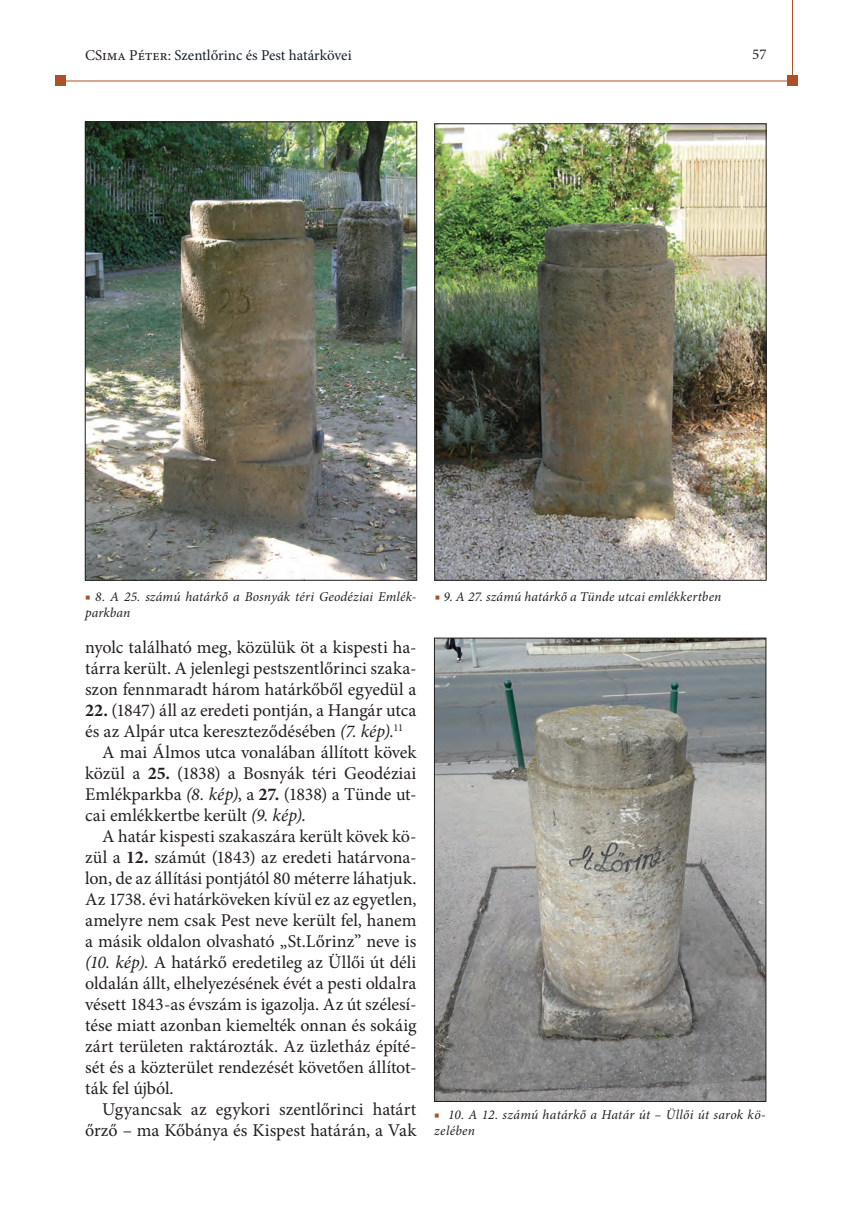
<style>
.page{position:relative;width:851px;height:1212px;background:#fff}
.page>*{position:absolute;margin:0;border:0;box-sizing:border-box;transform-origin:0 0}
.t1{font:18px/21px "Minion Pro";letter-spacing:-.005em;color:#231f20;text-align:justify}
.t2{font:15px "Minion Pro";letter-spacing:-.005em;color:#161f2a}
.t3{font:15px "Minion Pro";color:#231f20}
.t4{font:italic 13.5px/16.5px "Minion Pro";letter-spacing:.015em;color:#231f20}
.s1{color:#231f20}
.s2{color:#ae4f25}
.s3{font-weight:700}
.s4{font-style:italic}
</style>
<div class="page">
<hr style="left:59px;top:81px;width:733px;height:1px;background:#ae4f25">
<hr style="left:792px;top:0;width:1px;height:86px;background:#ae4f25">
<div style="left:55px;top:75px;width:11px;height:11px;background:#ae4f25"></div>
<div style="left:787px;top:75px;width:10px;height:11px;background:#ae4f25"></div>
<img style="left:87px;top:124px;width:328px;height:454px">
<div style="left:85px;top:122px;width:332px;height:458px;border:1px solid #231f20"></div>
<img style="left:436px;top:126px;width:328px;height:452px">
<div style="left:434px;top:124px;width:332px;height:456px;border:1px solid #231f20"></div>
<img style="left:436px;top:640px;width:328px;height:460px">
<div style="left:434px;top:638px;width:332px;height:464px;border:1px solid #231f20"></div>
<p class="t2" style="left:85px;top:45px;width:268px"><span class="s1">CSima Péter:</span> Szentlőrinc és Pest határkövei</p>
<p class="t3" style="left:752px;top:45px;width:16px">57</p>
<p class="t4" style="left:85px;top:588px;width:333px"><span class="s2">■</span> 8. A 25. számú határkő a Bosnyák téri Geodéziai Emlék&shy;parkban</p>
<p class="t4" style="left:435px;top:588px;width:288px"><span class="s2">■</span> 9. A 27. számú határkő a Tünde utcai emlékkertben</p>
<p class="t1" style="left:85px;top:636px;width:333px">nyolc található meg, közülük öt a kispesti ha&shy;tárra került. A jelenlegi pestszentlőrinci szaka&shy;szon fennmaradt három határkőből egyedül a</p>
<p class="t1" style="left:85px;top:699px;width:333px"><span class="s3">22.</span> (1847) áll az eredeti pontján, a Hangár utca</p>
<p class="t1" style="left:85px;top:720px;width:319px">és az Alpár utca kereszteződésében <span class="s4">(7. kép).</span><sup>11</sup></p>
<p class="t1" style="left:102px;top:741px;width:316px">A mai Álmos utca vonalában állított kövek</p>
<p class="t1" style="left:85px;top:762px;width:333px">közül a <span class="s3">25.</span> (1838) a Bosnyák téri Geodéziai</p>
<p class="t1" style="left:85px;top:783px;width:333px">Emlékparkba <span class="s4">(8. kép)</span>, a <span class="s3">27.</span> (1838) a Tünde ut-</p>
<p class="t1" style="left:85px;top:804px;width:222px">cai emlékkertbe került <span class="s4">(9. kép)</span>.</p>
<p class="t1" style="left:102px;top:825px;width:316px">A határ kispesti szakaszára került kövek kö-</p>
<p class="t1" style="left:85px;top:846px;width:333px">zül a <span class="s3">12.</span> számút (1843) az eredeti határvona-</p>
<p class="t1" style="left:85px;top:867px;width:333px">lon, de az állítási pontjától 80 méterre láhatjuk.</p>
<p class="t1" style="left:85px;top:888px;width:333px">Az 1738. évi határköveken kívül ez az egyetlen,</p>
<p class="t1" style="left:85px;top:909px;width:333px">amelyre nem csak Pest neve került fel, hanem</p>
<p class="t1" style="left:85px;top:930px;width:333px">a másik oldalon olvasható „St.Lőrinz” neve is</p>
<p class="t1" style="left:85px;top:951px;width:333px"><span class="s4">(10. kép).</span> A határkő eredetileg az Üllői út déli</p>
<p class="t1" style="left:85px;top:972px;width:333px">oldalán állt, elhelyezésének évét a pesti oldalra</p>
<p class="t1" style="left:85px;top:993px;width:333px">vésett 1843-as évszám is igazolja. Az út szélesí-</p>
<p class="t1" style="left:85px;top:1014px;width:333px">tése miatt azonban kiemelték onnan és sokáig</p>
<p class="t1" style="left:85px;top:1035px;width:333px">zárt területen raktározták. Az üzletház építé-</p>
<p class="t1" style="left:85px;top:1056px;width:333px">sét és a közterület rendezését követően állítot-</p>
<p class="t1" style="left:85px;top:1077px;width:90px">ták fel újból.</p>
<p class="t1" style="left:102px;top:1098px;width:316px">Ugyancsak az egykori szentlőrinci határt</p>
<p class="t1" style="left:85px;top:1119px;width:333px">őrző – ma Kőbánya és Kispest határán, a Vak</p>
<p class="t4" style="left:434px;top:1106px;width:333px"><span class="s2">■</span> 10. A 12. számú határkő a Határ út – Üllői út sarok kö&shy;zelében</p>
</div>
